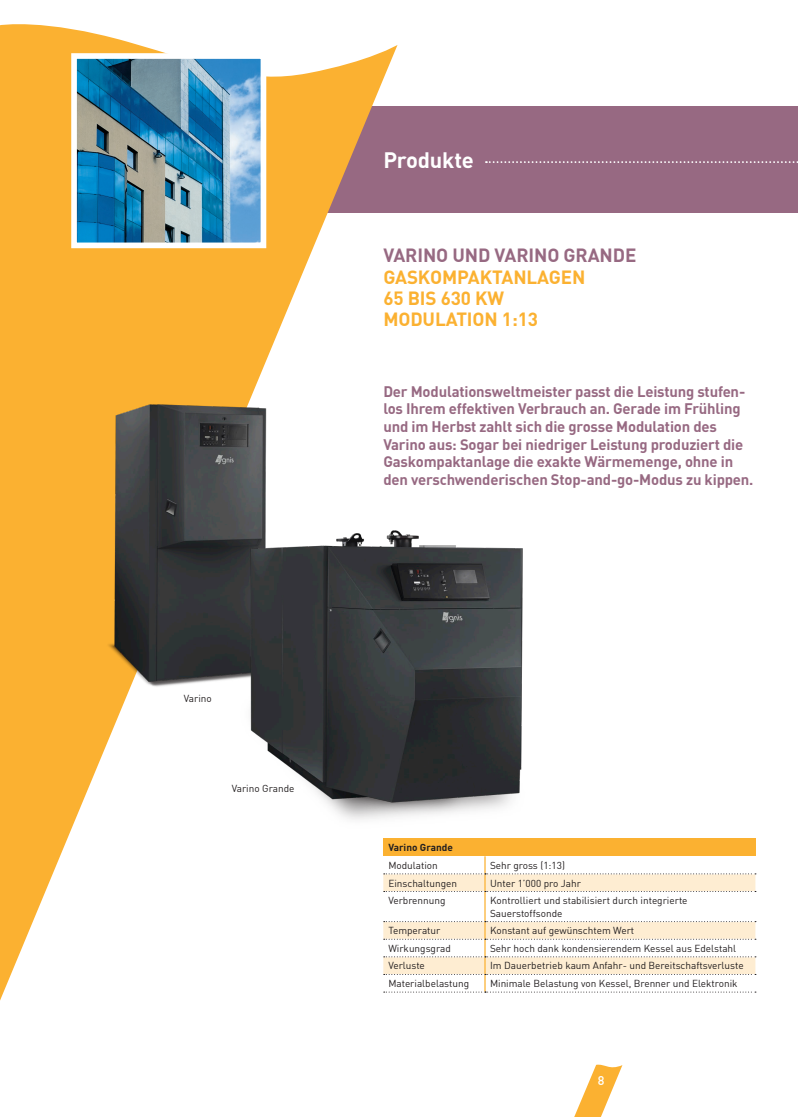
<style>
.page{position:relative;width:798px;height:1117px;background:#fff}
.page>*{position:absolute;margin:0;border:0;box-sizing:border-box;transform-origin:0 0}
.t1{font:700 21.88px "DIN";letter-spacing:-.005em;color:#fff}
.t2{font:700 18.75px/21.2px "DIN";letter-spacing:-.005em;color:#fbb131}
.t3{font:700 18.75px "DIN";letter-spacing:-.005em;color:#976982}
.t4{font:700 15px/17.5px "DIN";letter-spacing:-.01em;color:#976982}
.t5{font:500 12.5px "DIN";color:#fff}
.t6{font:10px/12.5px "DIN";color:#231f20}
.t7{font:700 10px "DIN";color:#231f20}
</style>
<div class="page">
<svg style="left:574px;top:1064px;width:48px;height:52px"></svg>
<div style="left:315px;top:106px;width:482px;height:107px;background:#976982"></div>
<svg style="left:0;top:24px;width:397px;height:977px;fill:#fbb131"></svg>
<img style="left:78px;top:60px;width:181px;height:181px">
<div style="left:71px;top:53px;width:195px;height:195px;border:6px solid #fff"></div>
<div style="left:383px;top:838px;width:372px;height:18px;background:#fbb131"></div>
<svg style="left:383px;top:856px;width:372px;height:136px"></svg>
<svg style="left:485px;top:161px;width:313px;height:2px"></svg>
<img style="left:64px;top:379px;width:333px;height:456px">
<img style="left:92px;top:387px;width:194px;height:308px">
<img style="left:223px;top:518px;width:300px;height:299px">
<p class="t6" style="left:184px;top:692px;width:29px">Varino</p>
<p class="t6" style="left:232px;top:781px;width:64px">Varino Grande</p>
<h1 class="t1" style="left:383px;top:146px;width:92px">Produkte</h1>
<h2 class="t3" style="left:383px;top:243px;width:254px">VARINO UND VARINO GRANDE</h2>
<h2 class="t2" style="left:383px;top:265px;width:203px">GASKOMPAKTANLAGEN<br>65 BIS 630 KW<br>MODULATION 1:13</h2>
<p class="t4" style="left:383px;top:382px;width:371px">Der Modulationsweltmeister passt die Leistung stufen&shy;los Ihrem effektiven Verbrauch an. Gerade im Frühling und im Herbst zahlt sich die grosse Modulation des Varino aus: Sogar bei niedriger Leistung produziert die Gaskompaktanlage die exakte Wärmemenge, ohne in den verschwenderischen Stop-and-go-Modus zu kippen.</p>
<p class="t7" style="left:388px;top:840px;width:66px">Varino Grande</p>
<p class="t6" style="left:388px;top:858px;width:51px">Modulation</p>
<p class="t6" style="left:490px;top:858px;width:76px">Sehr gross (1:13)</p>
<p class="t6" style="left:388px;top:876px;width:70px">Einschaltungen</p>
<p class="t6" style="left:490px;top:876px;width:92px">Unter 1’000 pro Jahr</p>
<p class="t6" style="left:388px;top:893px;width:59px">Verbrennung</p>
<p class="t6" style="left:490px;top:893px;width:199px">Kontrolliert und stabilisiert durch integrierte<br>Sauerstoffsonde</p>
<p class="t6" style="left:388px;top:923px;width:54px">Temperatur</p>
<p class="t6" style="left:490px;top:923px;width:146px">Konstant auf gewünschtem Wert</p>
<p class="t6" style="left:388px;top:941px;width:64px">Wirkungsgrad</p>
<p class="t6" style="left:490px;top:941px;width:247px">Sehr hoch dank kondensierendem Kessel aus Edelstahl</p>
<p class="t6" style="left:388px;top:959px;width:38px">Verluste</p>
<p class="t6" style="left:490px;top:959px;width:255px">Im Dauerbetrieb kaum Anfahr- und Bereitschaftsverluste</p>
<p class="t6" style="left:388px;top:976px;width:82px">Materialbelastung</p>
<p class="t6" style="left:490px;top:976px;width:249px">Minimale Belastung von Kessel, Brenner und Elektronik</p>
<p class="t5" style="left:597px;top:1071px;width:8px">8</p>
</div>
